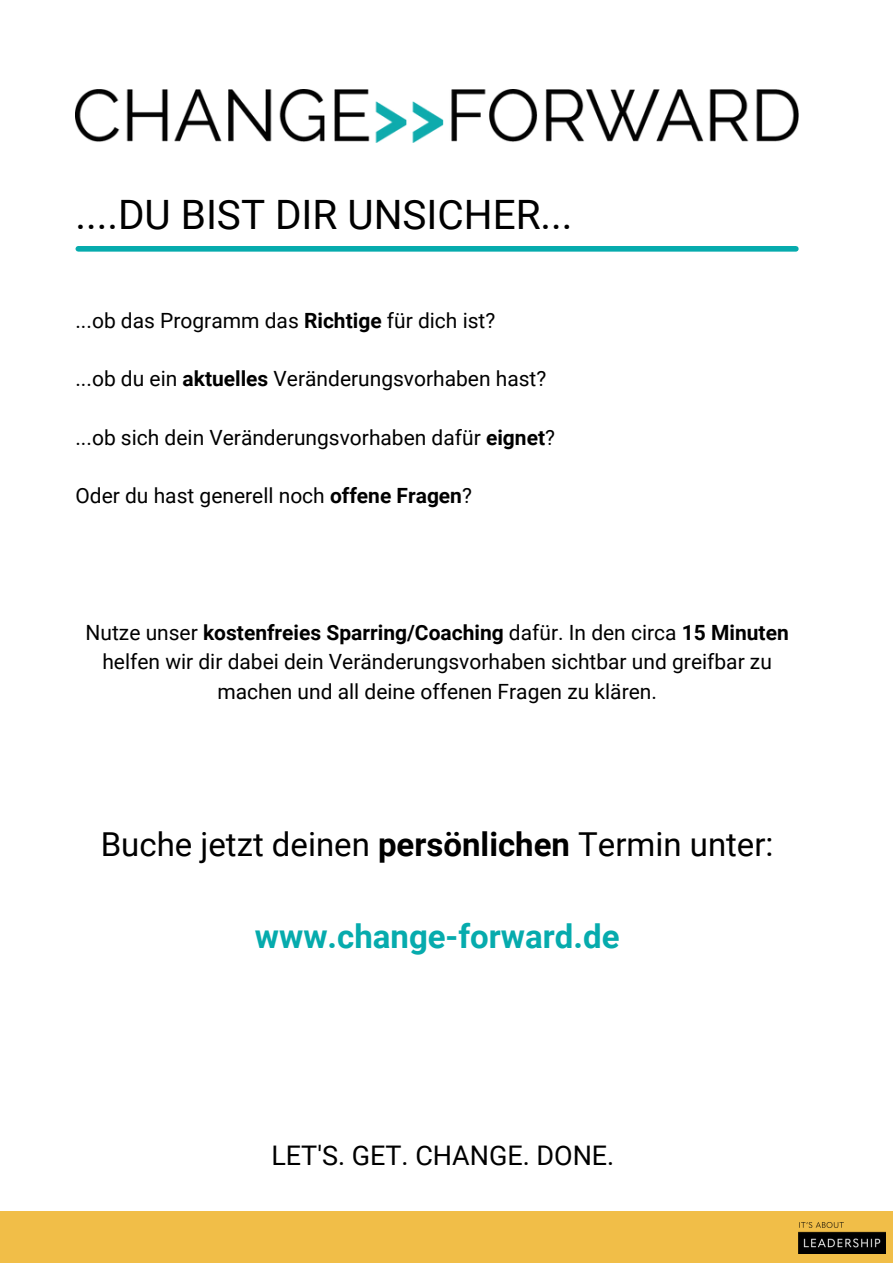
<style>
.page{position:relative;width:893px;height:1264px;background:#fff}
.page>*{position:absolute;margin:0;border:0;box-sizing:border-box;transform-origin:0 0}
.t1{font:40.5px "Roboto";color:#000}
.t2{font:33px "Roboto";color:#000}
.t3{font:700 33px "Roboto";color:#06abad}
.t4{font:27px "Roboto";color:#000}
.t5{font:21px/29.2px "Roboto";color:#000;text-align:center}
.s1{font-weight:700}
</style>
<div class="page">
<img style="left:75px;top:89px;width:723px;height:53px">
<div style="left:78px;top:246px;width:717px;height:6px;background:#06abad"></div>
<div style="left:0;top:1210px;width:892px;height:52px;background:#f1be48"></div>
<img style="left:798px;top:1222px;width:87px;height:31px">
<h1 class="t1" style="left:75px;top:191px;width:498px">....DU BIST DIR UNSICHER...</h1>
<p class="t5" style="left:75px;top:306px;width:421px">...ob das Programm das <span class="s1">Richtige</span> für dich ist?</p>
<p class="t5" style="left:75px;top:364px;width:472px">...ob du ein <span class="s1">aktuelles</span> Veränderungsvorhaben hast?</p>
<p class="t5" style="left:75px;top:423px;width:481px">...ob sich dein Veränderungsvorhaben dafür <span class="s1">eignet</span>?</p>
<p class="t5" style="left:75px;top:481px;width:398px">Oder du hast generell noch <span class="s1">offene Fragen</span>?</p>
<p class="t5" style="left:86px;top:618px;width:704px">Nutze unser <span class="s1">kostenfreies Sparring/Coaching</span> dafür. In den circa <span class="s1">15 Minuten </span>helfen wir dir dabei dein Veränderungsvorhaben sichtbar und greifbar zu machen und all deine offenen Fragen zu klären.</p>
<h2 class="t2" style="left:101px;top:825px;width:674px">Buche jetzt deinen <span class="s1">persönlichen</span> Termin unter:</h2>
<h2 class="t3" style="left:255px;top:917px;width:366px">www.change-forward.de</h2>
<p class="t4" style="left:271px;top:1139px;width:344px">LET'S. GET. CHANGE. DONE.</p>
</div>
